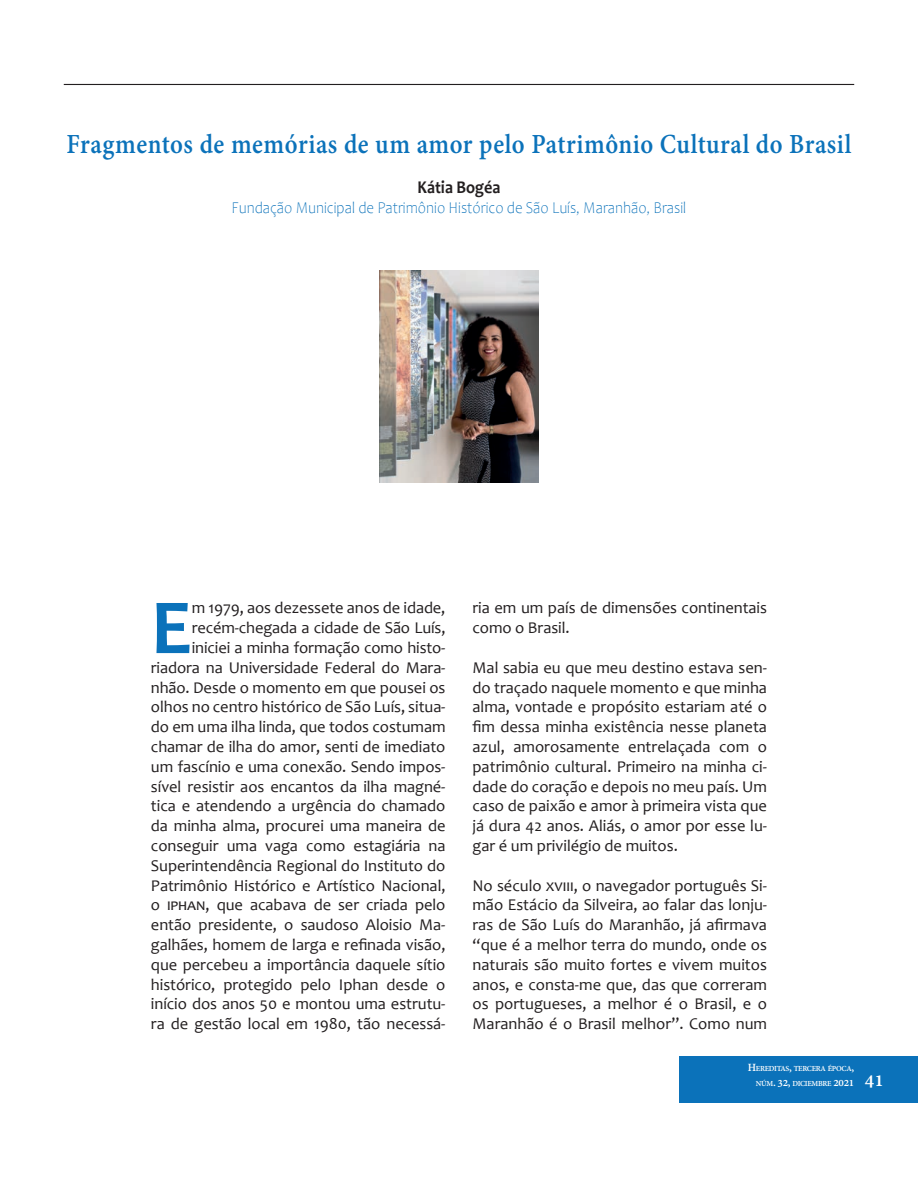
<style>
.page{position:relative;width:918px;height:1188px;background:#fff}
.page>*{position:absolute;margin:0;border:0;box-sizing:border-box;transform-origin:0 0}
.Inicio_párr__artícul{font:700 78.75px "Candara";color:#0b72ba}
.Cabezas_CMT{font:700 30px "Adobe Devanagari";letter-spacing:.02em;color:#0b72ba;scale:.9 1}
.Autor_CMT{font:700 18px "Candara";color:#231f20;scale:.9 1}
.Inicio_párr__artícul-2{font:16.5px/19.8px "Candara";letter-spacing:-.005em;color:#231f20;text-align:right}
.Párr_normal_CMT{font:16.5px/19.8px "Candara";color:#231f20;text-align:justify}
.Adscripción_CMT{font:300 16.5px "Candara";color:#0b72ba;scale:.9 1}
.t1{font:700 8.4px/14.4px "Adobe Devanagari";letter-spacing:-.035em;color:#fff}
.s1{font-size:12px}
.s2{font-size:21px}
</style>
<div class="page">
<div style="left:680px;top:1056px;width:238px;height:47px;background:#0b72ba"></div>
<hr style="left:64px;top:84px;width:790px;height:1px;background:#231f20">
<img style="left:380px;top:270px;width:158px;height:213px">
<p class="Cabezas_CMT" style="left:67px;top:127px;width:874px">Fragmentos de memórias de um amor pelo Patrimônio Cultural do Brasil</p>
<p class="Autor_CMT" style="left:418px;top:176px;width:93px">Kátia Bogéa</p>
<p class="Adscripción_CMT" style="left:232px;top:198px;width:507px">Fundação Municipal de Patrimônio Histórico de São Luís, Maranhão, Brasil</p>
<p class="Inicio_párr__artícul-2" style="left:151px;top:598px;width:296px">m 1979, aos dezessete anos de idade, recém-chegada a cidade de São Luís, iniciei a minha formação como histo&shy;riadora na Universidade Federal do Mara&shy;nhão. Desde o momento em que pousei os olhos no centro histórico de São Luís, situa&shy;do em uma ilha linda, que todos costumam chamar de ilha do amor, senti de imediato um fascínio e uma conexão. Sendo impos&shy;sível resistir aos encantos da ilha magné&shy;tica e atendendo a urgência do chamado da minha alma, procurei uma maneira de conseguir uma vaga como estagiária na Superintendência Regional do Instituto do Patrimônio Histórico e Artístico Nacional, o iphan, que acabava de ser criada pelo então presidente, o saudoso Aloisio Ma&shy;galhães, homem de larga e refinada visão, que percebeu a importância daquele sítio histórico, protegido pelo Iphan desde o início dos anos 50 e montou uma estrutu&shy;ra de gestão local em 1980, tão necessá-</p>
<p class="Inicio_párr__artícul-2" style="left:472px;top:598px;width:296px;text-align:left">ria em um país de dimensões continentais como o Brasil.</p>
<p class="Inicio_párr__artícul" style="left:151px;top:578px;width:43px">E</p>
<p class="Párr_normal_CMT" style="left:472px;top:657px;width:296px">Mal sabia eu que meu destino estava sen&shy;do traçado naquele momento e que minha alma, vontade e propósito estariam até o fim dessa minha existência nesse planeta azul, amorosamente entrelaçada com o patrimônio cultural. Primeiro na minha ci&shy;dade do coração e depois no meu país. Um caso de paixão e amor à primeira vista que já dura 42 anos. Aliás, o amor por esse lu&shy;gar é um privilégio de muitos.</p>
<p class="Párr_normal_CMT" style="left:472px;top:875px;width:296px">No século xviii, o navegador português Si&shy;mão Estácio da Silveira, ao falar das lonju&shy;ras de São Luís do Maranhão, já afirmava “que é a melhor terra do mundo, onde os naturais são muito fortes e vivem muitos anos, e consta-me que, das que correram os portugueses, a melhor é o Brasil, e o Maranhão é o Brasil melhor”. Como num</p>
<p class="t1" style="left:756px;top:1063px;width:129px;text-indent:-8px"><span class="s1">H</span>EREDITAS<span class="s1">,</span> TERCERA ÉPOCA<span class="s1">,<br></span>NÚM<span class="s1">. 32,</span> DICIEMBRE <span class="s1">2021</span> <span class="s2">41</span></p>
</div>
